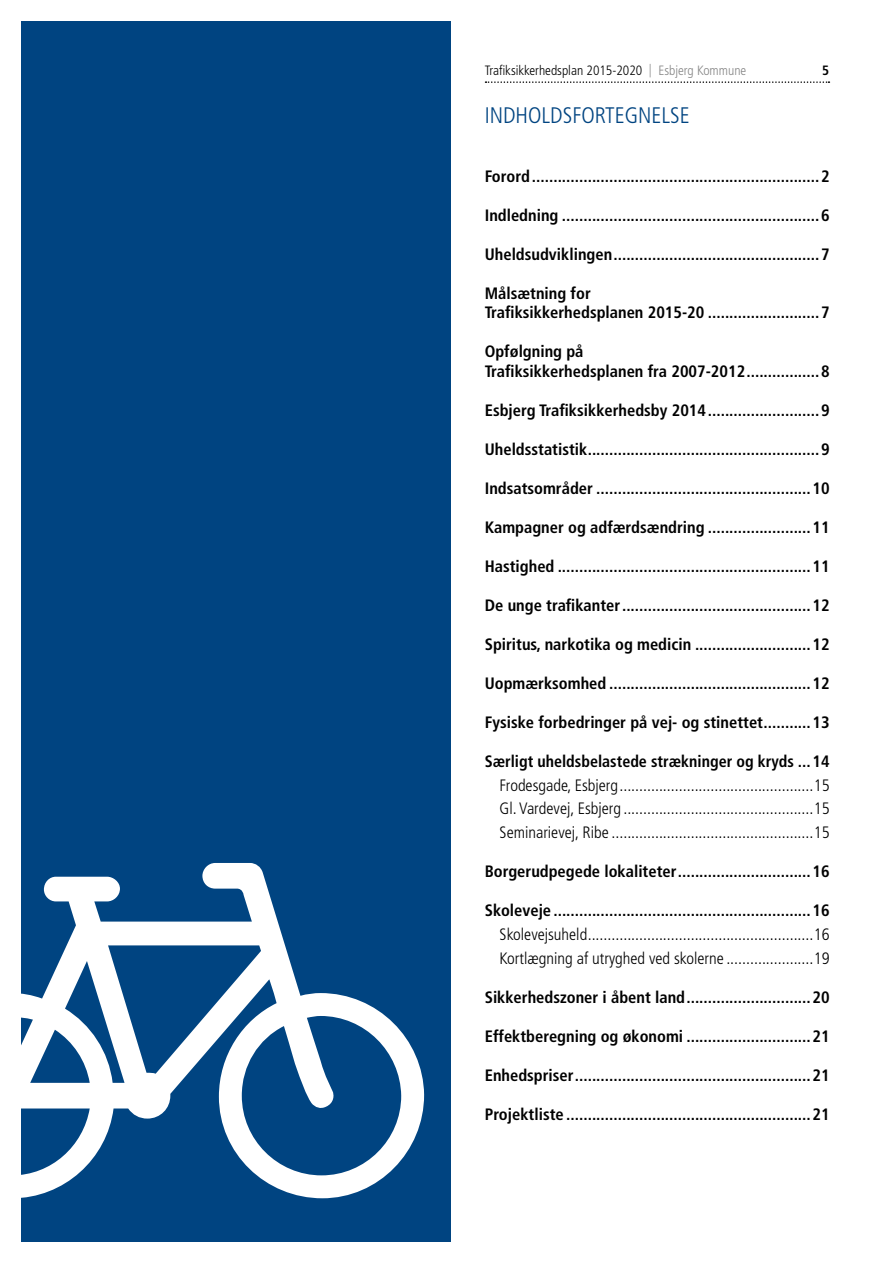
<style>
.page{position:relative;width:893px;height:1263px;background:#fff}
.page>*{position:absolute;margin:0;border:0;box-sizing:border-box;transform-origin:0 0}
.t1{font:300 condensed 22.5px "Frutiger";color:#004481}
.t2{font:700 condensed 16.5px/19.5px "Frutiger";color:#000}
.t3{font:300 condensed 16.5px/23.7px "Frutiger";color:#000;text-align:justify}
.t4{font:300 condensed 13.5px "Frutiger";color:#000}
.t5{font:700 condensed 13.5px "Frutiger";color:#000}
.s1{color:#878787}
</style>
<div class="page">
<svg style="left:485px;top:81px;width:344px;height:2px"></svg>
<div style="left:21px;top:21px;width:430px;height:1221px;background:#004481"></div>
<svg style="left:21px;top:863px;width:403px;height:336px"></svg>
<p class="t4" style="left:485px;top:63px;width:263px">Trafiksikkerhedsplan 2015-2020 <span class="s1">| Esbjerg Kommune</span></p>
<p class="t5" style="left:822px;top:63px;width:9px">5</p>
<h1 class="t1" style="left:485px;top:103px;width:206px">INDHOLDSFORTEGNELSE</h1>
<p class="t2" style="left:485px;top:166px;width:346px">Forord...................................................................2</p>
<p class="t2" style="left:485px;top:205px;width:346px">Indledning ............................................................6</p>
<p class="t2" style="left:485px;top:244px;width:346px">Uheldsudviklingen................................................7</p>
<p class="t2" style="left:485px;top:283px;width:346px">Målsætning for<br>Trafiksikkerhedsplanen 2015-20 ..........................7</p>
<p class="t2" style="left:485px;top:342px;width:346px">Opfølgning på<br>Trafiksikkerhedsplanen fra 2007-2012.................8</p>
<p class="t2" style="left:485px;top:400px;width:346px">Esbjerg Trafiksikkerhedsby 2014..........................9</p>
<p class="t2" style="left:485px;top:439px;width:346px">Uheldsstatistik......................................................9</p>
<p class="t2" style="left:485px;top:478px;width:346px">Indsatsområder ..................................................10</p>
<p class="t2" style="left:485px;top:517px;width:346px">Kampagner og adfærdsændring ........................11</p>
<p class="t2" style="left:485px;top:556px;width:346px">Hastighed ...........................................................11</p>
<p class="t2" style="left:485px;top:595px;width:346px">De unge trafikanter............................................12</p>
<p class="t2" style="left:485px;top:634px;width:346px">Spiritus, narkotika og medicin ...........................12</p>
<p class="t2" style="left:485px;top:673px;width:346px">Uopmærksomhed ...............................................12</p>
<p class="t2" style="left:485px;top:712px;width:346px">Fysiske forbedringer på vej- og stinettet...........13</p>
<p class="t2" style="left:485px;top:751px;width:347px">Særligt uheldsbelastede strækninger og kryds ...14</p>
<p class="t3" style="left:500px;top:773px;width:332px">Frodesgade, Esbjerg.................................................15<br>Gl. Vardevej, Esbjerg ................................................15<br>Seminarievej, Ribe ...................................................15</p>
<p class="t2" style="left:485px;top:862px;width:346px">Borgerudpegede lokaliteter...............................16</p>
<p class="t2" style="left:485px;top:901px;width:346px">Skoleveje ............................................................16</p>
<p class="t3" style="left:500px;top:922px;width:332px">Skolevejsuheld.........................................................16<br>Kortlægning af utryghed ved skolerne ......................19</p>
<p class="t2" style="left:485px;top:987px;width:346px">Sikkerhedszoner i åbent land.............................20</p>
<p class="t2" style="left:485px;top:1026px;width:346px">Effektberegning og økonomi .............................21</p>
<p class="t2" style="left:485px;top:1065px;width:346px">Enhedspriser.......................................................21</p>
<p class="t2" style="left:485px;top:1104px;width:346px">Projektliste .........................................................21</p>
</div>
